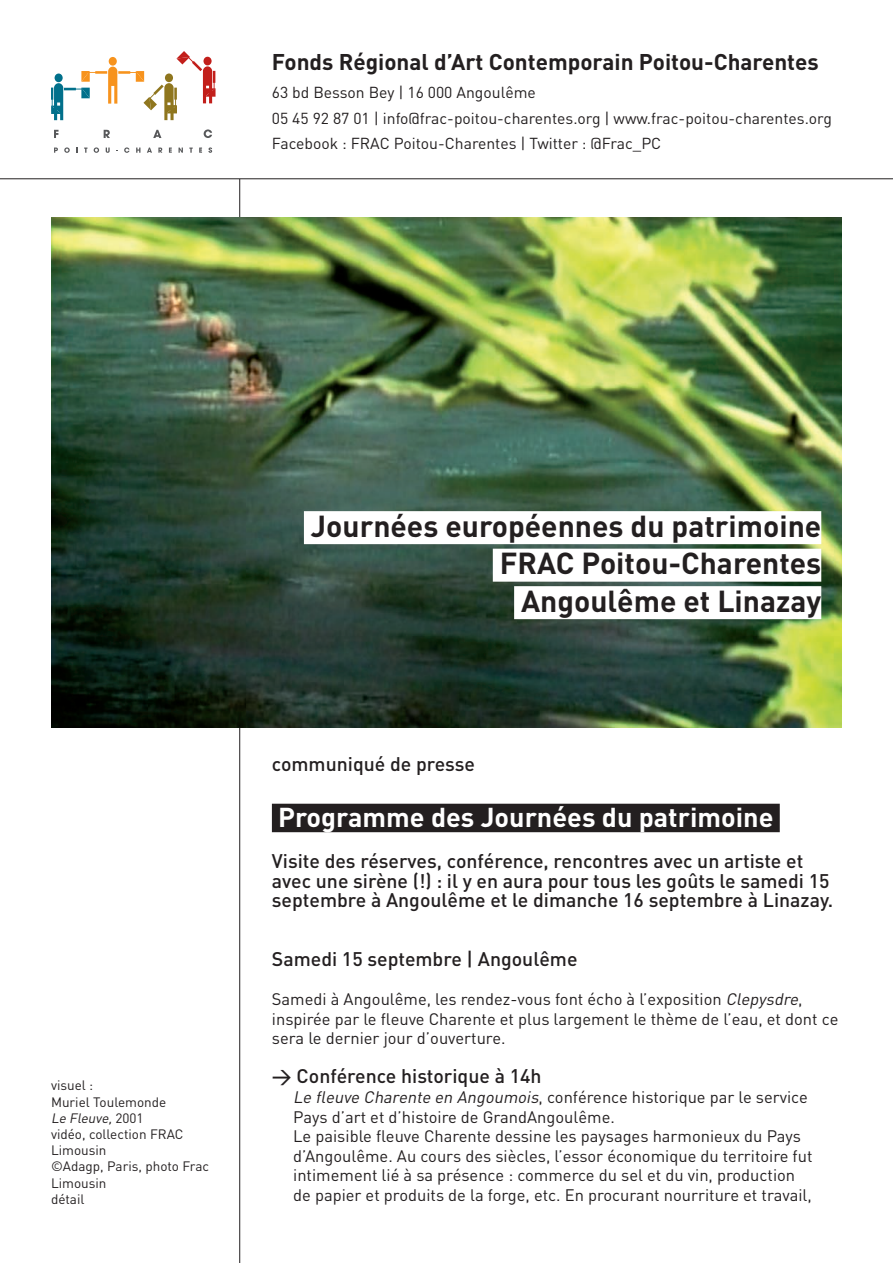
<style>
.page{position:relative;width:893px;height:1263px;background:#fff}
.page>*{position:absolute;margin:0;border:0;box-sizing:border-box;transform-origin:0 0}
.t1{font:700 30px/37.5px "DIN";color:#231f20;text-align:right}
.t2{font:700 27px "DIN";color:#fff}
.t3{font:700 22.5px "DIN";color:#231f20}
.t4{font:500 19.5px/19.5px "DIN";color:#231f20}
.t5{font:16.5px/19.5px "DIN";color:#231f20}
.t6{font:15.75px/25.5px "DIN";color:#231f20}
.t7{font:13.5px/16.2px "DIN";color:#231f20}
.s1{font-style:italic}
</style>
<div class="page">
<svg style="left:54px;top:130px;width:5px;height:8px"></svg>
<svg style="left:104px;top:130px;width:6px;height:8px"></svg>
<svg style="left:153px;top:130px;width:8px;height:8px"></svg>
<svg style="left:204px;top:129px;width:8px;height:9px"></svg>
<svg style="left:51px;top:51px;width:165px;height:69px"></svg>
<svg style="left:54px;top:148px;width:4px;height:5px"></svg>
<svg style="left:64px;top:147px;width:6px;height:6px"></svg>
<svg style="left:94px;top:147px;width:5px;height:6px"></svg>
<svg style="left:106px;top:148px;width:4px;height:5px"></svg>
<svg style="left:124px;top:147px;width:5px;height:6px"></svg>
<svg style="left:136px;top:148px;width:4px;height:5px"></svg>
<svg style="left:147px;top:148px;width:5px;height:5px"></svg>
<svg style="left:158px;top:148px;width:4px;height:5px"></svg>
<svg style="left:169px;top:148px;width:3px;height:5px"></svg>
<svg style="left:179px;top:148px;width:4px;height:5px"></svg>
<svg style="left:189px;top:148px;width:4px;height:5px"></svg>
<svg style="left:199px;top:148px;width:3px;height:5px"></svg>
<svg style="left:208px;top:147px;width:4px;height:6px"></svg>
<hr style="left:0;top:179px;width:893px;height:1px;background:#231f20">
<hr style="left:239px;top:179px;width:1px;height:1084px;background:#231f20">
<img style="left:51px;top:217px;width:791px;height:510px">
<div style="left:272px;top:804px;width:508px;height:28px;background:#231f20"></div>
<div style="left:304px;top:511px;width:517px;height:33px;background:#fff"></div>
<div style="left:493px;top:549px;width:328px;height:33px;background:#fff"></div>
<div style="left:514px;top:586px;width:307px;height:33px;background:#fff"></div>
<h3 class="t3" style="left:272px;top:47px;width:548px">Fonds Régional d’Art Contemporain Poitou-Charentes</h3>
<p class="t6" style="left:272px;top:80px;width:561px">63 bd Besson Bey | 16 000 Angoulême<br>05 45 92 87 01 | info@frac-poitou-charentes.org | www.frac-poitou-charentes.org<br>Facebook : FRAC Poitou-Charentes | Twitter : @Frac_PC</p>
<p class="t7" style="left:51px;top:1077px;width:160px">visuel :<br>Muriel Toulemonde<br><span class="s1">Le Fleuve,</span>2 0 0 1<br>vidéo, collection FRAC<br>Limousin<br>©Adagp, Paris, photo Frac<br>Limousin<br>détail</p>
<h1 class="t1" style="left:311px;top:506px;width:512px">Journées européennes du patrimoine<br>FRAC Poitou-Charentes<br>Angoulême et Linazay</h1>
<p class="t4" style="left:272px;top:754px;width:205px">communiqué de presse</p>
<h2 class="t2" style="left:278px;top:799px;width:497px">Programme des Journées du patrimoine</h2>
<p class="t4" style="left:272px;top:851px;width:563px">Visite des réserves, conférence, rencontres avec un artiste et avec une sirène (!) : il y en aura pour tous les goûts le samedi 15 septembre à Angoulême et le dimanche 16 septembre à Linazay.</p>
<p class="t4" style="left:272px;top:948px;width:307px">Samedi 15 septembre | Angoulême</p>
<p class="t5" style="left:272px;top:989px;width:568px">Samedi à Angoulême, les rendez-vous font écho à l’exposition <span class="s1">Clepysdre</span>, inspirée par le fleuve Charente et plus largement le thème de l’eau, et dont ce sera le dernier jour d’ouverture.</p>
<p class="t4" style="left:272px;top:1066px;width:271px">&gt; Conférence historique à 14h</p>
<p class="t5" style="left:293px;top:1087px;width:521px"><span class="s1">Le fleuve Charente en Angoumois</span>, conférence historique par le service Pays d’art et d’histoire de GrandAngoulême.<br>Le paisible fleuve Charente dessine les paysages harmonieux du Pays d’Angoulême. Au cours des siècles, l’essor économique du territoire fut intimement lié à sa présence : commerce du sel et du vin, production de papier et produits de la forge, etc. En procurant nourriture et travail,</p>
</div>
